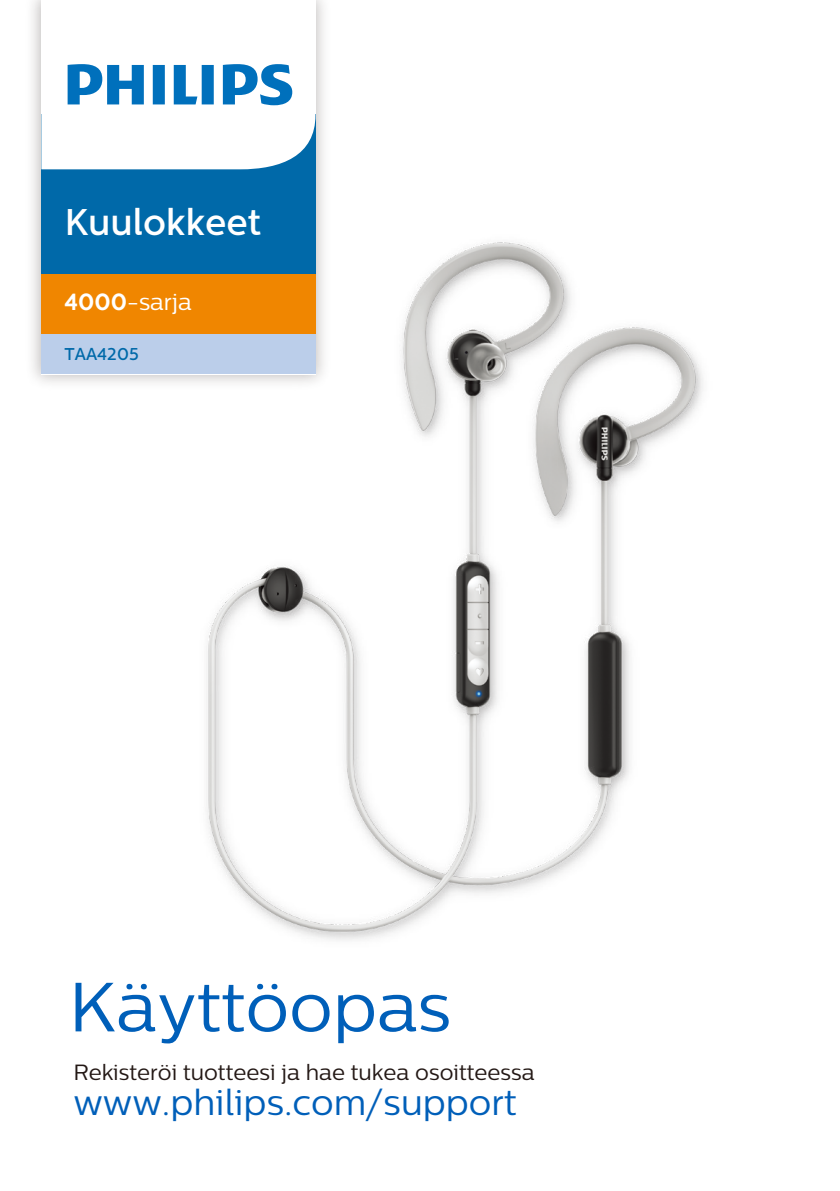
<style>
.page{position:relative;width:840px;height:1191px;background:#fff}
.page>*{position:absolute;margin:0;border:0;box-sizing:border-box;transform-origin:0 0}
.t1{font:69.4px "Centrale Sans";color:#005fb9}
.t2{font:500 37px "Centrale Sans";color:#fff}
.t3{font:36px "Centrale Sans";color:#005fb9}
.t4{font:23.4px "Centrale Sans";color:#fff}
.t5{font:22px "Centrale Sans";color:#231815}
.t6{font:500 17px "Centrale Sans";color:#0069a9}
.s1{font-weight:700}
</style>
<div class="page">
<img style="left:32px;top:0;width:292px;height:383px">
<div style="left:41px;top:115px;width:274px;height:159px;background:#0069a9"></div>
<svg style="left:41px;top:0;width:274px;height:169px"></svg>
<svg style="left:68px;top:64px;width:224px;height:41px"></svg>
<div style="left:41px;top:274px;width:274px;height:60px;background:#f08600"></div>
<div style="left:41px;top:334px;width:274px;height:40px;background:#bbceea"></div>
<img style="left:139px;top:213px;width:564px;height:727px">
<h2 class="t2" style="left:65px;top:201px;width:198px">Kuulokkeet</h2>
<p class="t4" style="left:64px;top:288px;width:129px"><span class="s1">4000</span>-sarja</p>
<p class="t6" style="left:64px;top:344px;width:76px">TAA4205</p>
<h1 class="t1" style="left:69px;top:967px;width:383px">Käyttöopas</h1>
<p class="t5" style="left:73px;top:1059px;width:462px">Rekisteröi tuotteesi ja hae tukea osoitteessa</p>
<h3 class="t3" style="left:73px;top:1082px;width:444px">www.philips.com/support</h3>
</div>
